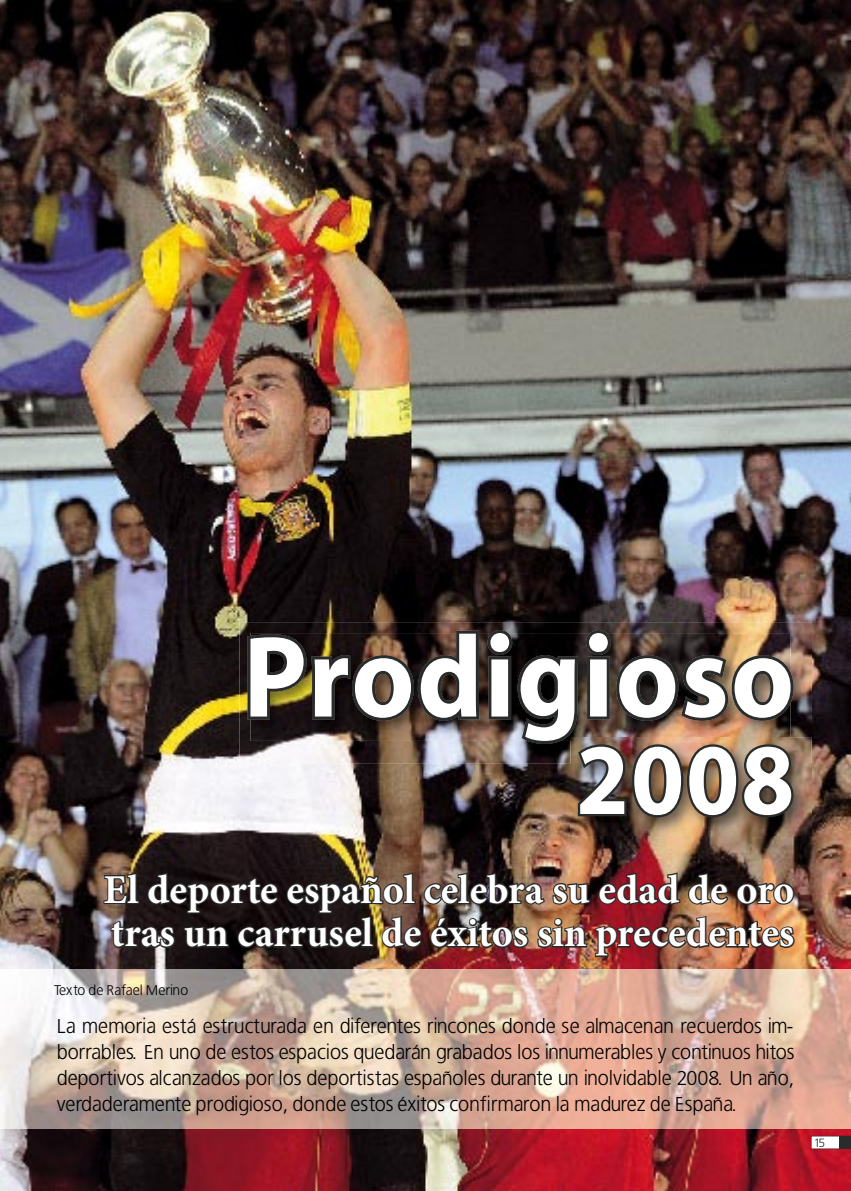
<style>
.page{position:relative;width:851px;height:1191px;background:#fff}
.page>*{position:absolute;margin:0;border:0;box-sizing:border-box;transform-origin:0 0}
.t1{font:700 116.6px "Myriad";letter-spacing:.02em;color:#fff;scale:.94 1}
.t2{font:700 101.8px "Myriad";color:#fff;scale:.94 1}
.t3{font:700 41px/43.4px "Minion Pro";color:#fff}
.t4{font:20px/26px "Bastardus Sans";letter-spacing:-.005em;color:#000;text-align:justify}
.t5{font:14px "Bastardus Sans";color:#000}
.t6{font:12px "Bastardus Sans";color:#2a2c2c}
</style>
<div class="page">
<img style="left:0;top:0;width:850px;height:1191px">
<img style="left:0;top:969px;width:850px;height:159px">
<img style="left:239px;top:622px;width:572px;height:141px">
<img style="left:247px;top:630px;width:546px;height:114px">
<img style="left:102px;top:870px;width:693px;height:88px">
<img style="left:570px;top:737px;width:241px;height:98px">
<img style="left:570px;top:737px;width:220px;height:4px">
<img style="left:573px;top:742px;width:222px;height:77px">
<svg style="left:810px;top:1135px;width:40px;height:14px"></svg>
<div style="left:839px;top:1136px;width:11px;height:12px;background:#2a2c2c"></div>
<h1 class="t1" style="left:243px;top:617px;width:587px">Prodigioso</h1>
<h2 class="t2" style="left:576px;top:727px;width:233px">2008</h2>
<h3 class="t3" style="left:104px;top:869px;width:692px">El deporte español celebra su edad de oro tras un carrusel de éxitos sin precedentes</h3>
<p class="t5" style="left:54px;top:981px;width:135px">Texto de Rafael Merino</p>
<p class="t4" style="left:57px;top:1013px;width:739px">La memoria está estructurada en diferentes rincones donde se almacenan recuerdos im&shy;borrables. En uno de estos espacios quedarán grabados los innumerables y continuos hitos deportivos alcanzados por los deportistas españoles durante un inolvidable 2008. Un año, verdaderamente prodigioso, donde estos éxitos confirmaron la madurez de España.</p>
<p class="t6" style="left:813px;top:1135px;width:13px">15</p>
</div>
